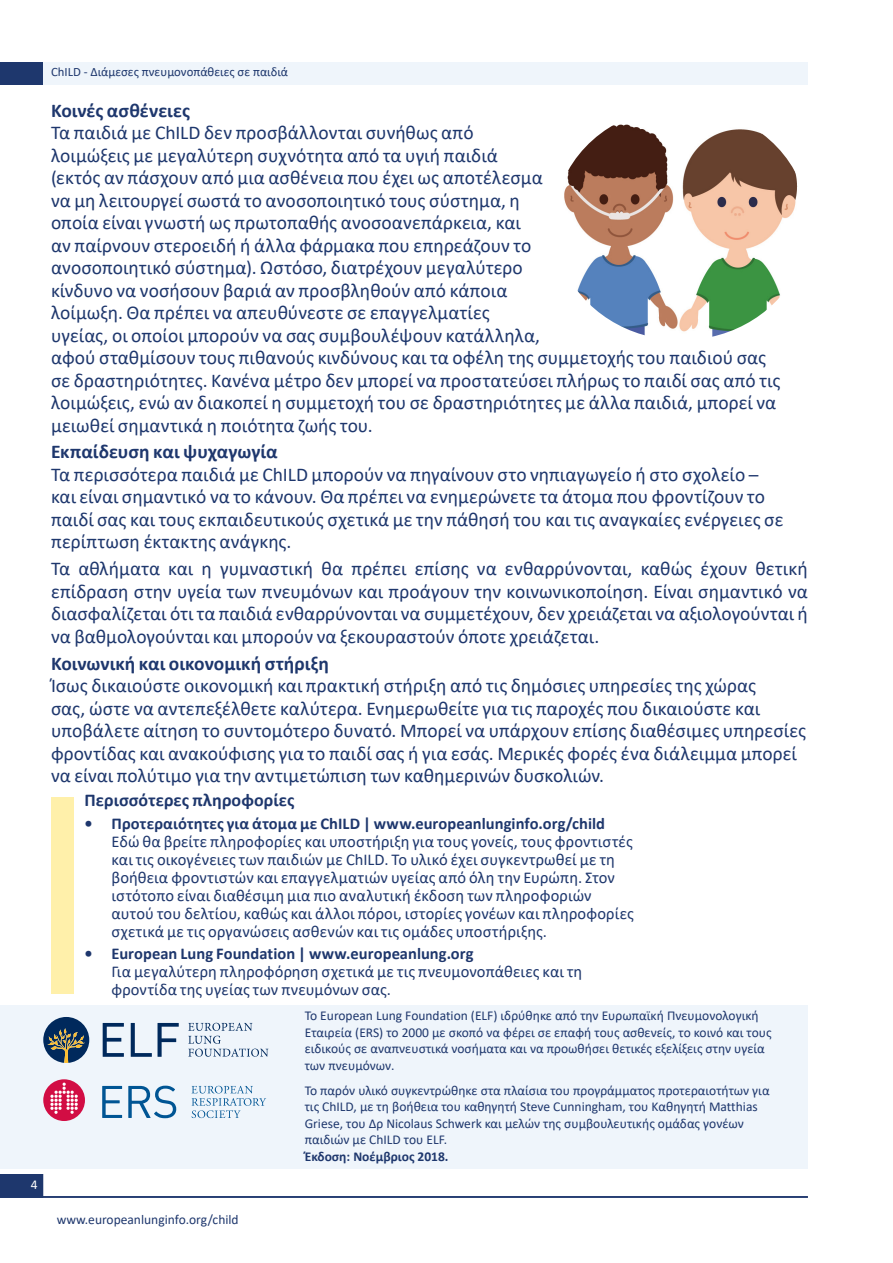
<style>
.page{position:relative;width:893px;height:1263px;background:#fff}
.page>*{position:absolute;margin:0;border:0;box-sizing:border-box;transform-origin:0 0}
.H___B-head{font:19.5px/22.5px "Calibri";color:#1e376d}
.H___B-head-2{font:700 19.5px "Calibri";color:#1e376d}
.H___B-head-3{font:700 18px "Calibri";letter-spacing:.005em;color:#1e376d}
.t1{font:16.5px/18px "Calibri";letter-spacing:.005em;color:#1e376d}
.t2{font:13.5px/16.5px "Calibri";color:#1e376d}
.t3{font:700 13.5px "Calibri";color:#1e376d}
.t4{font:13.5px "Calibri";color:#fff}
.t5{font:12.75px "Calibri";color:#1e376d}
.s1{font-weight:700}
</style>
<div class="page">
<div style="left:0;top:1005px;width:808px;height:163px;background:#eff5fb"></div>
<svg style="left:103px;top:1023px;width:21px;height:34px"></svg>
<svg style="left:131px;top:1023px;width:21px;height:34px"></svg>
<svg style="left:158px;top:1023px;width:21px;height:34px"></svg>
<svg style="left:188px;top:1023px;width:80px;height:34px"></svg>
<svg style="left:43px;top:1017px;width:46px;height:46px"></svg>
<svg style="left:191px;top:1086px;width:75px;height:32px"></svg>
<svg style="left:102px;top:1086px;width:20px;height:32px"></svg>
<div style="left:43px;top:1079px;width:42px;height:42px;background:#d20d44;border-radius:50%"></div>
<svg style="left:50px;top:1082px;width:28px;height:32px"></svg>
<svg style="left:128px;top:1086px;width:48px;height:32px"></svg>
<div style="left:43px;top:62px;width:765px;height:23px;background:#eff5fb"></div>
<svg style="left:0;top:1174px;width:43px;height:22px"></svg>
<hr style="left:0;top:1196px;width:808px;height:2px;background:#1e376d">
<div style="left:0;top:63px;width:43px;height:22px;background:#1e376d"></div>
<img style="left:564px;top:124px;width:234px;height:213px">
<div style="left:51px;top:797px;width:22px;height:197px;background:#fff0aa"></div>
<p class="t4" style="left:31px;top:1175px;width:8px">4</p>
<p class="t5" style="left:51px;top:63px;width:239px">ChILD - Διάμεσες πνευμονοπάθειες σε παιδιά</p>
<p class="H___B-head-2" style="left:51px;top:96px;width:140px">Κοινές ασθένειες</p>
<p class="H___B-head" style="left:51px;top:121px;width:731px">Τα παιδιά με ChILD δεν προσβάλλονται συνήθως από<br>λοιμώξεις με μεγαλύτερη συχνότητα από τα υγιή παιδιά<br>(εκτός αν πάσχουν από μια ασθένεια που έχει ως αποτέλεσμα<br>να μη λειτουργεί σωστά το ανοσοποιητικό τους σύστημα, η<br>οποία είναι γνωστή ως πρωτοπαθής ανοσοανεπάρκεια, και<br>αν παίρνουν στεροειδή ή άλλα φάρμακα που επηρεάζουν το<br>ανοσοποιητικό σύστημα). Ωστόσο, διατρέχουν μεγαλύτερο<br>κίνδυνο να νοσήσουν βαριά αν προσβληθούν από κάποια<br>λοίμωξη. Θα πρέπει να απευθύνεστε σε επαγγελματίες<br>υγείας, οι οποίοι μπορούν να σας συμβουλέψουν κατάλληλα,<br>αφού σταθμίσουν τους πιθανούς κινδύνους και τα οφέλη της συμμετοχής του παιδιού σας σε δραστηριότητες. Κανένα μέτρο δεν μπορεί να προστατεύσει πλήρως το παιδί σας από τις λοιμώξεις, ενώ αν διακοπεί η συμμετοχή του σε δραστηριότητες με άλλα παιδιά, μπορεί να μειωθεί σημαντικά η ποιότητα ζωής του.</p>
<p class="H___B-head-2" style="left:51px;top:438px;width:228px">Εκπαίδευση και ψυχαγωγία</p>
<p class="H___B-head" style="left:51px;top:463px;width:734px">Τα περισσότερα παιδιά με ChILD μπορούν να πηγαίνουν στο νηπιαγωγείο ή στο σχολείο – και είναι σημαντικό να το κάνουν. Θα πρέπει να ενημερώνετε τα άτομα που φροντίζουν το παιδί σας και τους εκπαιδευτικούς σχετικά με την πάθησή του και τις αναγκαίες ενέργειες σε περίπτωση έκτακτης ανάγκης.</p>
<p class="H___B-head" style="left:51px;top:557px;width:758px;text-align:justify">Τα αθλήματα και η γυμναστική θα πρέπει επίσης να ενθαρρύνονται, καθώς έχουν θετική επίδραση στην υγεία των πνευμόνων και προάγουν την κοινωνικοποίηση. Είναι σημαντικό να διασφαλίζεται ότι τα παιδιά ενθαρρύνονται να συμμετέχουν, δεν χρειάζεται να αξιολογούνται ή να βαθμολογούνται και μπορούν να ξεκουραστούν όποτε χρειάζεται.</p>
<p class="H___B-head-2" style="left:51px;top:649px;width:280px">Κοινωνική και οικονομική στήριξη</p>
<p class="H___B-head" style="left:51px;top:674px;width:757px">Ίσως δικαιούστε οικονομική και πρακτική στήριξη από τις δημόσιες υπηρεσίες της χώρας<br>σας, ώστε να αντεπεξέλθετε καλύτερα. Ενημερωθείτε για τις παροχές που δικαιούστε και υποβάλετε αίτηση το συντομότερο δυνατό. Μπορεί να υπάρχουν επίσης διαθέσιμες υπηρεσίες φροντίδας και ανακούφισης για το παιδί σας ή για εσάς. Μερικές φορές ένα διάλειμμα μπορεί να είναι πολύτιμο για την αντιμετώπιση των καθημερινών δυσκολιών.</p>
<p class="H___B-head-3" style="left:85px;top:788px;width:211px">Περισσότερες πληροφορίες</p>
<p class="t1" style="left:112px;top:814px;width:524px;text-indent:-27px"><span class="s1">• Προτεραιότητες για άτομα με ChILD | www.europeanlunginfo.org/child </span>Εδώ θα βρείτε πληροφορίες και υποστήριξη για τους γονείς, τους φροντιστές και τις οικογένειες των παιδιών με ChILD. Το υλικό έχει συγκεντρωθεί με τη βοήθεια φροντιστών και επαγγελματιών υγείας από όλη την Ευρώπη. Στον ιστότοπο είναι διαθέσιμη μια πιο αναλυτική έκδοση των πληροφοριών αυτού του δελτίου, καθώς και άλλοι πόροι, ιστορίες γονέων και πληροφορίες σχετικά με τις οργανώσεις ασθενών και τις ομάδες υποστήριξης.</p>
<p class="t1" style="left:112px;top:944px;width:472px;text-indent:-27px"><span class="s1">• European Lung Foundation | www.europeanlung.org<br></span>Για μεγαλύτερη πληροφόρηση σχετικά με τις πνευμονοπάθειες και τη φροντίδα της υγείας των πνευμόνων σας.</p>
<p class="t2" style="left:57px;top:1210px;width:184px">www.europeanlunginfo.org/child</p>
<p class="t2" style="left:305px;top:1007px;width:468px">Το European Lung Foundation (ELF) ιδρύθηκε από την Ευρωπαϊκή Πνευμονολογική Εταιρεία (ERS) το 2000 με σκοπό να φέρει σε επαφή τους ασθενείς, το κοινό και τους ειδικούς σε αναπνευστικά νοσήματα και να προωθήσει θετικές εξελίξεις στην υγεία των πνευμόνων.</p>
<p class="t2" style="left:305px;top:1081px;width:466px">Το παρόν υλικό συγκεντρώθηκε στα πλαίσια του προγράμματος προτεραιοτήτων για τις ChILD, με τη βοήθεια του καθηγητή Steve Cunningham, του Καθηγητή Matthias Griese, του Δρ Nicolaus Schwerk και μελών της συμβουλευτικής ομάδας γονέων παιδιών με ChILD του ELF.</p>
<p class="t3" style="left:305px;top:1146px;width:145px">Έκδοση: Νοέμβριος 2018.</p>
</div>
